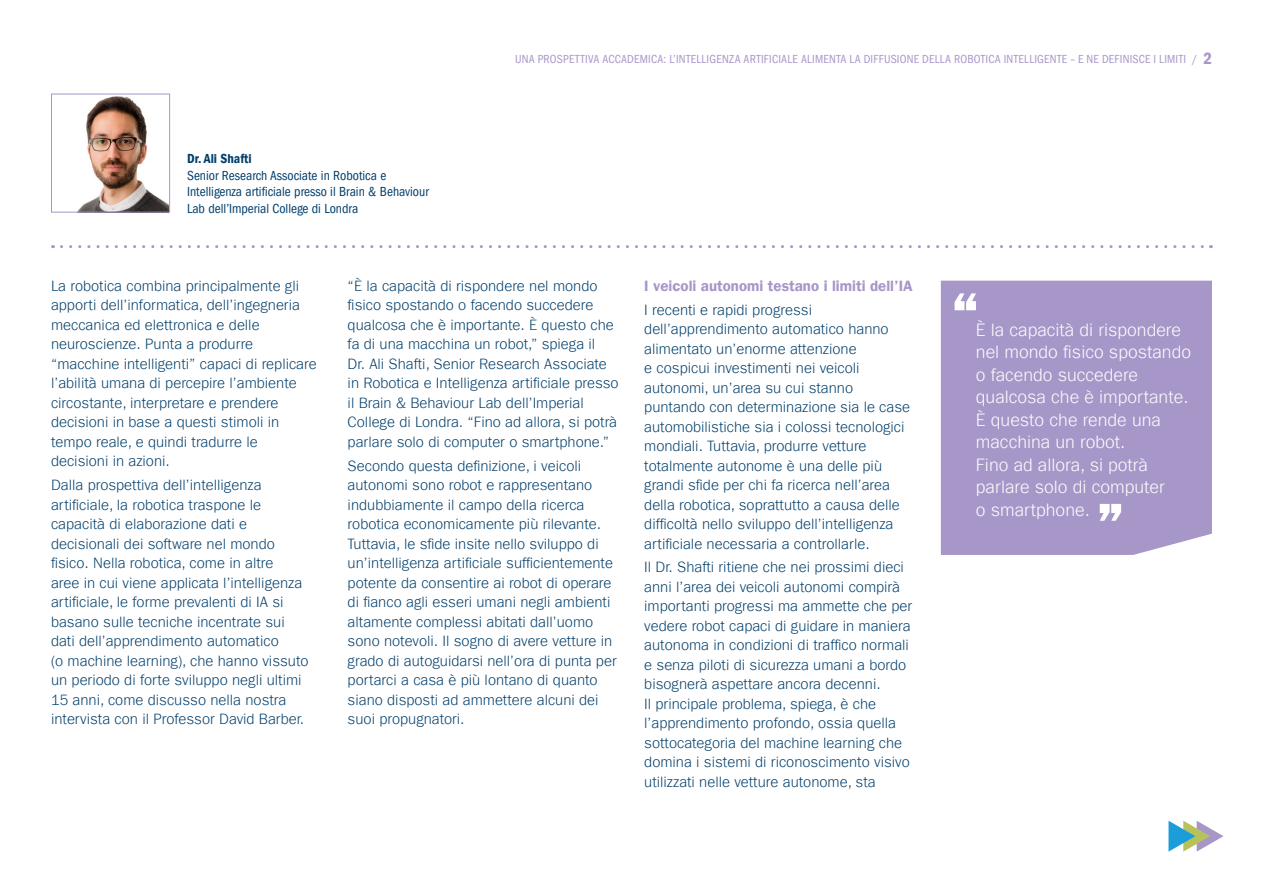
<style>
.page{position:relative;width:1263px;height:893px;background:#fff}
.page>*{position:absolute;margin:0;border:0;box-sizing:border-box;transform-origin:0 0}
.t1{font:57px "ITC Frank Gofor Ameriprise Hvy";color:#fff}
.t2{font:300 18px/22.5px "ITC Frank Gofor Ameriprise";color:#fff}
.t3{font:300 15px/19.5px "ITC Frank Gofor Ameriprise";color:#003e6b}
.t4{font:15px "ITC Frank Gofor Ameriprise Dm";color:#a796c8}
.t5{font:condensed 13.5px/16.5px "ITC Frank Gofor Ameriprise";color:#003e6b}
.t6{font:13.5px "ITC Frank Gofor Ameriprise Dm Cn";color:#003e6b}
.t7{font:condensed 12px "ITC Frank Gofor Ameriprise";letter-spacing:.015em;color:#a796c8}
.s1{font-family:"ITC Frank Gofor Ameriprise Dm Cn";font-stretch:normal;font-size:16.8px}
</style>
<div class="page">
<svg style="left:1168px;top:821px;width:55px;height:31px"></svg>
<svg style="left:61px;top:245px;width:1150px;height:3px"></svg>
<div style="left:941px;top:281px;width:271px;height:274px;background:#a796c8"></div>
<img style="left:78px;top:96px;width:90px;height:115px">
<div style="left:51px;top:94px;width:119px;height:119px;border:1px solid #a796c8"></div>
<p class="t6" style="left:187px;top:151px;width:66px">Dr. Ali Shafti</p>
<p class="t5" style="left:187px;top:167px;width:243px">Senior Research Associate in Robotica e<br>Intelligenza artificiale presso il Brain &amp; Behaviour<br>Lab dell’Imperial College di Londra</p>
<p class="t7" style="left:515px;top:52px;width:698px">UNA PROSPETTIVA ACCADEMICA: L’INTELLIGENZA ARTIFICIALE ALIMENTA LA DIFFUSIONE DELLA ROBOTICA INTELLIGENTE – E NE DEFINISCE I LIMITI / <span class="s1">2</span></p>
<p class="t3" style="left:51px;top:276px;width:267px">La robotica combina principalmente gli apporti dell’informatica, dell’ingegneria meccanica ed elettronica e delle neuroscienze. Punta a produrre “macchine intelligenti” capaci di replicare l’abilità umana di percepire l’ambiente circostante, interpretare e prendere decisioni in base a questi stimoli in tempo reale, e quindi tradurre le decisioni in azioni.</p>
<p class="t3" style="left:51px;top:475px;width:259px">Dalla prospettiva dell’intelligenza artificiale, la robotica traspone le capacità di elaborazione dati e decisionali dei software nel mondo fisico. Nella robotica, come in altre<br>aree in cui viene applicata l’intelligenza artificiale, le forme prevalenti di IA si basano sulle tecniche incentrate sui dati dell’apprendimento automatico<br>(o machine learning), che hanno vissuto un periodo di forte sviluppo negli ultimi 15 anni, come discusso nella nostra intervista con il Professor David Barber.</p>
<p class="t3" style="left:348px;top:276px;width:273px">“È la capacità di rispondere nel mondo fisico spostando o facendo succedere qualcosa che è importante. È questo che fa di una macchina un robot,” spiega il<br>Dr. Ali Shafti, Senior Research Associate in Robotica e Intelligenza artificiale presso il Brain &amp; Behaviour Lab dell’Imperial College di Londra. “Fino ad allora, si potrà parlare solo di computer o smartphone.”</p>
<p class="t3" style="left:348px;top:456px;width:271px">Secondo questa definizione, i veicoli autonomi sono robot e rappresentano indubbiamente il campo della ricerca robotica economicamente più rilevante.<br>Tuttavia, le sfide insite nello sviluppo di un’intelligenza artificiale sufficientemente potente da consentire ai robot di operare di fianco agli esseri umani negli ambienti altamente complessi abitati dall’uomo sono notevoli. Il sogno di avere vetture in grado di autoguidarsi nell’ora di punta per portarci a casa è più lontano di quanto siano disposti ad ammettere alcuni dei suoi propugnatori.</p>
<p class="t4" style="left:644px;top:277px;width:270px">I veicoli autonomi testano i limiti dell’IA</p>
<p class="t3" style="left:644px;top:300px;width:267px">I recenti e rapidi progressi dell’apprendimento automatico hanno alimentato un’enorme attenzione<br>e cospicui investimenti nei veicoli autonomi, un’area su cui stanno puntando con determinazione sia le case automobilistiche sia i colossi tecnologici mondiali. Tuttavia, produrre vetture totalmente autonome è una delle più grandi sfide per chi fa ricerca nell’area della robotica, soprattutto a causa delle difficoltà nello sviluppo dell’intelligenza artificiale necessaria a controllarle.</p>
<p class="t3" style="left:644px;top:558px;width:269px">Il Dr. Shafti ritiene che nei prossimi dieci anni l’area dei veicoli autonomi compirà importanti progressi ma ammette che per vedere robot capaci di guidare in maniera autonoma in condizioni di traffico normali e senza piloti di sicurezza umani a bordo bisognerà aspettare ancora decenni.<br>Il principale problema, spiega, è che l’apprendimento profondo, ossia quella sottocategoria del machine learning che domina i sistemi di riconoscimento visivo utilizzati nelle vetture autonome, sta</p>
<h1 class="t1" style="left:950px;top:279px;width:31px">“</h1>
<p class="t2" style="left:976px;top:318px;width:217px">È la capacità di rispondere nel mondo fisico spostando o facendo succedere qualcosa che è importante.<br>È questo che rende una macchina un robot.<br>Fino ad allora, si potrà parlare solo di computer<br>o smartphone.</p>
<h1 class="t1" style="left:1095px;top:490px;width:31px">”</h1>
</div>
